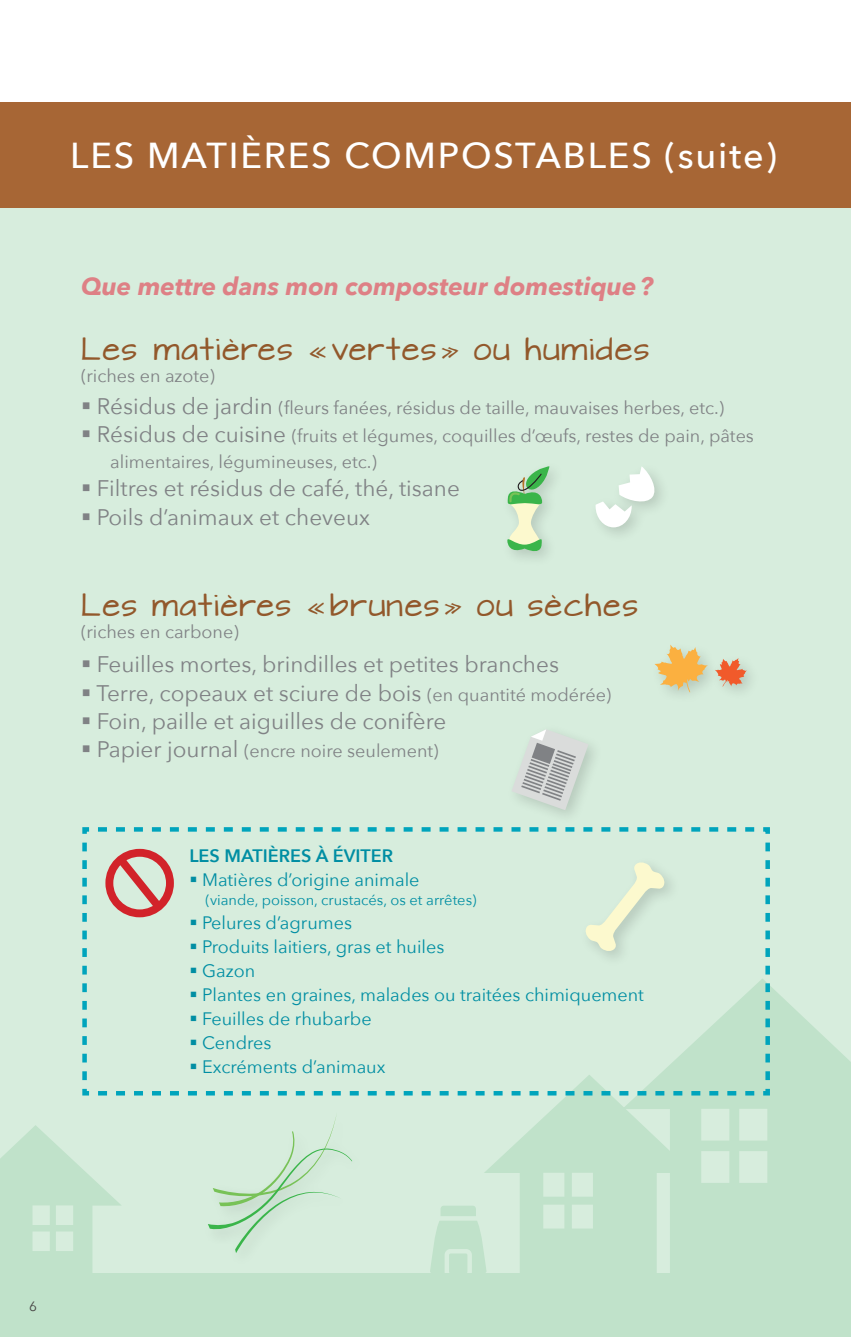
<style>
.page{position:relative;width:851px;height:1337px;background:#fff}
.page>*{position:absolute;margin:0;border:0;box-sizing:border-box;transform-origin:0 0}
.t1{font:500 36px "Avenir Next";letter-spacing:.05em;color:#fff}
.t2{font:27px "Architects Daughter";letter-spacing:.06em;color:#92582b}
.t3{font:italic 700 24.75px "Avenir Next";color:#de8085}
.t4{font:22.5px "Avenir Next";color:#808285}
.t5{font:18px/25.9px "Avenir Next";color:#808285}
.t6{font:18px "Avenir Next";color:#008ea3}
.t7{font:600 18px "Avenir Next";color:#008ea3}
.t8{font:14.62px "Avenir Next";color:#008ea3}
.t9{font:13.5px "Avenir Next";color:#454242}
.s1{font-size:22.5px}
.s2{font-size:18px}
</style>
<div class="page">
<div style="left:0;top:157px;width:850px;height:1179px;background:#d7eddd"></div>
<svg style="left:430px;top:1206px;width:54px;height:67px"></svg>
<hr style="left:439px;top:1216px;width:38px;height:4px;background:#d7eddd">
<div style="left:447px;top:1251px;width:22px;height:24px;background:#c0e2ca;border-radius:4px"></div>
<div style="left:444px;top:1249px;width:28px;height:28px;border:4px solid #d7eddd;border-radius:4px"></div>
<div style="left:0;top:1273px;width:850px;height:63px;background:#c0e2ca"></div>
<svg style="left:693px;top:988px;width:157px;height:285px;fill:#c0e2ca"></svg>
<svg style="left:484px;top:1097px;width:209px;height:176px;fill:#c0e2ca"></svg>
<svg style="left:0;top:1125px;width:121px;height:148px"></svg>
<svg style="left:82px;top:827px;width:690px;height:270px"></svg>
<div style="left:0;top:102px;width:850px;height:106px;background:#a76635"></div>
<div style="left:589px;top:460px;width:82px;height:84px;background:#000;opacity:.15"></div>
<svg style="left:595px;top:466px;width:63px;height:61px"></svg>
<svg style="left:507px;top:466px;width:42px;height:90px"></svg>
<svg style="left:512px;top:730px;width:76px;height:80px"></svg>
<div style="left:578px;top:855px;width:103px;height:112px;background:#d7eddd"></div>
<svg style="left:586px;top:862px;width:79px;height:90px"></svg>
<svg style="left:654px;top:645px;width:54px;height:47px"></svg>
<svg style="left:715px;top:658px;width:32px;height:29px"></svg>
<svg style="left:208px;top:1117px;width:144px;height:136px"></svg>
<h1 class="t1" style="left:70px;top:125px;width:708px">LES MATIÈRES COMPOSTABLES (suite)</h1>
<h3 class="t3" style="left:81px;top:264px;width:573px">Que mettre dans mon composteur domestique?</h3>
<h2 class="t2" style="left:81px;top:330px;width:569px">Les matières <span class="s1">«</span> vertes <span class="s1">»</span> ou humides</h2>
<p class="t5" style="left:81px;top:362px;width:135px">(riches en azote)</p>
<p class="t5" style="left:81px;top:394px;width:644px">▪ <span class="s1">Résidus de jardin</span> (fleurs fanées, résidus de taille, mauvaises herbes, etc.)</p>
<p class="t5" style="left:110px;top:422px;width:645px;text-indent:-29px">▪ <span class="s1">Résidus de cuisine</span> (fruits et légumes, coquilles d’œufs, restes de pain, pâtes alimentaires, légumineuses, etc.)</p>
<p class="t4" style="left:81px;top:469px;width:380px">▪ Filtres et résidus de café, thé, tisane</p>
<p class="t4" style="left:81px;top:498px;width:290px">▪ Poils d’animaux et cheveux</p>
<h2 class="t2" style="left:81px;top:586px;width:558px">Les matières <span class="s1">«</span> brunes <span class="s1">»</span> ou sèches</h2>
<p class="t5" style="left:81px;top:618px;width:159px">(riches en carbone)</p>
<p class="t4" style="left:81px;top:645px;width:479px">▪ Feuilles mortes, brindilles et petites branches</p>
<p class="t4" style="left:81px;top:673px;width:532px">▪ Terre, copeaux et sciure de bois <span class="s2">(en quantité modérée)</span></p>
<p class="t4" style="left:81px;top:702px;width:367px">▪ Foin, paille et aiguilles de conifère</p>
<p class="t5" style="left:81px;top:737px;width:359px">▪ <span class="s1">Papier journal</span> (encre noire seulement)</p>
<p class="t7" style="left:189px;top:840px;width:205px">LES MATIÈRES À ÉVITER</p>
<p class="t6" style="left:189px;top:865px;width:231px">▪ Matières d’origine animale</p>
<p class="t8" style="left:206px;top:887px;width:272px">(viande, poisson, crustacés, os et arrêtes)</p>
<p class="t6" style="left:189px;top:907px;width:164px">▪ Pelures d’agrumes</p>
<p class="t6" style="left:189px;top:931px;width:256px">▪ Produits laitiers, gras et huiles</p>
<p class="t6" style="left:189px;top:955px;width:67px">▪ Gazon</p>
<p class="t6" style="left:189px;top:979px;width:456px">▪ Plantes en graines, malades ou traitées chimiquement</p>
<p class="t6" style="left:189px;top:1003px;width:184px">▪ Feuilles de rhubarbe</p>
<p class="t6" style="left:189px;top:1027px;width:84px">▪ Cendres</p>
<p class="t6" style="left:189px;top:1051px;width:197px">▪ Excréments d’animaux</p>
<p class="t9" style="left:29px;top:1294px;width:9px">6</p>
</div>
